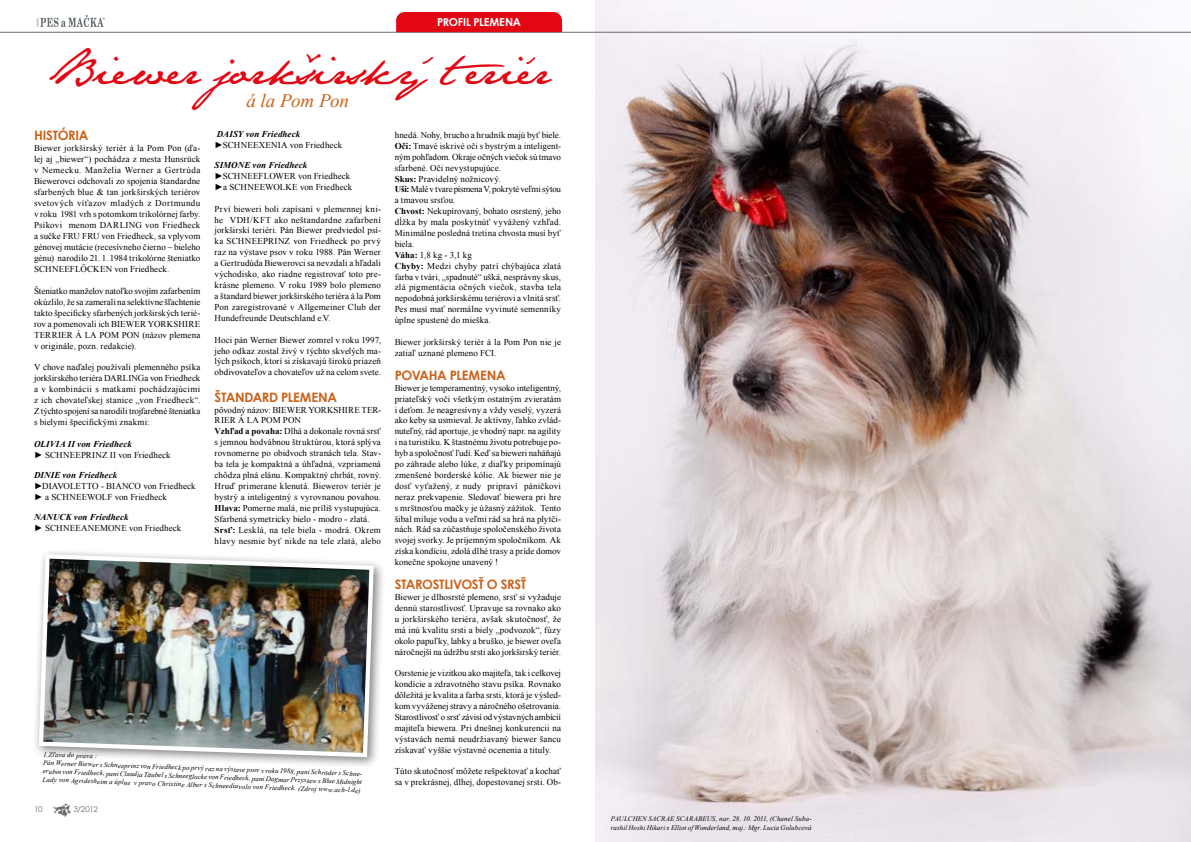
<style>
.page{position:relative;width:1191px;height:842px;background:#fff}
.page>*{position:absolute;margin:0;border:0;box-sizing:border-box;transform-origin:0 0}
.text_body{font:41px "Jane Austen";letter-spacing:.005em;color:#e30613}
.text_body-2{font:italic 19px "Times New Roman";letter-spacing:-.01em;color:#cb621a}
.text_body-3{font:700 13px "Century Gothic";letter-spacing:-.03em;color:#cb621a}
.text_body-4{font:700 11px "Century Gothic";letter-spacing:-.015em;color:#fff}
.text_body-5{font:9px/10.9px "Times New Roman";letter-spacing:.005em;color:#000;text-align:justify}
.text_body-6{font:italic 700 9px "Times New Roman";letter-spacing:.01em;color:#000}
.text_body-7{font:9px/10.9px "Times New Roman";letter-spacing:-.015em;color:#000}
.t1{font:8px "Century Gothic";letter-spacing:-.05em;color:#676c6e}
.text_body-8{font:italic 7px/8.4px "Times New Roman";letter-spacing:.01em;color:#000;text-align:justify}
.s1{font-weight:700}
</style>
<div class="page">
<svg style="left:36px;top:15px;width:69px;height:12px"></svg>
<svg style="left:52px;top:804px;width:19px;height:13px"></svg>
<img style="left:595px;top:0;width:596px;height:842px">
<hr style="left:0;top:32px;width:1191px;height:1px;background:#676c6e">
<div style="left:396px;top:12px;width:166px;height:20px;background:#e30613"></div>
<div style="left:33px;top:548px;width:353px;height:221px;background:#000;opacity:.5"></div>
<img style="left:37px;top:552px;width:339px;height:207px">
<p class="text_body-4" style="left:437px;top:14px;width:85px">PROFIL PLEMENA</p>
<p class="text_body" style="left:45px;top:46px;width:506px">Biewer jorkširský teriér</p>
<p class="text_body-2" style="left:246px;top:88px;width:104px">á la Pom Pon</p>
<p class="text_body-3" style="left:34px;top:126px;width:56px">HISTÓRIA</p>
<p class="text_body-5" style="left:34px;top:143px;width:168px">Biewer jorkširský teriér á la Pom Pon (ďa&shy;lej aj „biewer“) pochádza z mesta Hunsrück v Nemecku. Manželia Werner a Gertrúda Biewerovci odchovali zo spojenia štandardne sfarbených blue &amp; tan jorkširských teriérov svetových víťazov mladých z Dortmundu v roku 1981 vrh s potomkom trikolórnej farby.<br>Psíkovi menom DARLING von Friedheck a sučke FRU FRU von Friedheck, sa vplyvom génovej mutácie (recesívneho čierno – bieleho génu) narodilo 21. 1. 1984 trikolórne šteniatko SCHNEEFLŐCKEN von Friedheck.</p>
<p class="text_body-5" style="left:34px;top:285px;width:168px">Šteniatko manželov natoľko svojím zafarbením okúzlilo, že sa zamerali na selektívne šľachtenie takto špecificky sfarbených jorkširských terié&shy;rov a pomenovali ich BIEWER YORKSHIRE TERRIER Á LA POM PON (názov plemena v originále, pozn. redakcie).</p>
<p class="text_body-5" style="left:34px;top:362px;width:168px">V chove naďalej používali plemenného psíka jorkširského teriéra DARLINGa von Friedheck a v kombinácii s matkami pochádzajúcimi z ich chovateľskej stanice „von Friedheck“.<br>Z týchto spojení sa narodili trojfarebné šteniatka s bielymi špecifickými znakmi:</p>
<p class="text_body-6" style="left:34px;top:438px;width:99px">OLIVIA II von Friedheck</p>
<p class="text_body-5" style="left:34px;top:449px;width:138px">► SCHNEEPRINZ II von Friedheck</p>
<p class="text_body-6" style="left:34px;top:469px;width:85px">DINIE von Friedheck</p>
<p class="text_body-5" style="left:34px;top:480px;width:163px">►DIAVOLETTO - BIANCO von Friedheck</p>
<p class="text_body-5" style="left:34px;top:491px;width:134px">► a SCHNEEWOLF von Friedheck</p>
<p class="text_body-6" style="left:34px;top:511px;width:96px">NANUCK von Friedheck</p>
<p class="text_body-5" style="left:34px;top:522px;width:149px">► SCHNEEANEMONE von Friedheck</p>
<p class="text_body-6" style="left:217px;top:128px;width:85px">DAISY von Friedheck</p>
<p class="text_body-5" style="left:215px;top:139px;width:129px">►SCHNEEXENIA von Friedheck</p>
<p class="text_body-6" style="left:215px;top:159px;width:94px">SIMONE von Friedheck</p>
<p class="text_body-5" style="left:215px;top:170px;width:137px">►SCHNEEFLOWER von Friedheck</p>
<p class="text_body-5" style="left:215px;top:181px;width:139px">►a SCHNEEWOLKE von Friedheck</p>
<p class="text_body-5" style="left:215px;top:203px;width:168px">Prví bieweri boli zapísaní v plemennej kni&shy;he VDH/KFT ako neštandardne zafarbení jorkširskí teriéri. Pán Biewer predviedol psí&shy;ka SCHNEEPRINZ von Friedheck po prvý raz na výstave psov v roku 1988. Pán Werner a Gertrudúda Biewerovci sa nevzdali a hľadali východisko, ako riadne registrovať toto pre&shy;krásne plemeno. V roku 1989 bolo plemeno a štandard biewer jorkširského teriéra á la Pom Pon zaregistrované v Allgemeiner Club der Hundefreunde Deutschland e.V.</p>
<p class="text_body-5" style="left:215px;top:334px;width:168px">Hoci pán Werner Biewer zomrel v roku 1997, jeho odkaz zostal živý v týchto skvelých ma&shy;lých psíkoch, ktorí si získavajú širokú priazeň obdivovateľov a chovateľov už na celom svete.</p>
<p class="text_body-3" style="left:215px;top:387px;width:124px">ŠTANDARD PLEMENA</p>
<p class="text_body-5" style="left:215px;top:404px;width:168px">pôvodný názov: BIEWER YORKSHIRE TER-<br>RIER Á LA POM PON</p>
<p class="text_body-5" style="left:215px;top:426px;width:168px"><span class="s1">Vzhľad a povaha:</span> Dlhá a dokonale rovná srsť s jemnou hodvábnou štruktúrou, ktorá splýva rovnomerne po obidvoch stranách tela. Stav&shy;ba tela je kompaktná a úhľadná, vzpriamená chôdza plná elánu. Kompaktný chrbát, rovný.<br>Hruď primerane klenutá. Biewerov teriér je bystrý a inteligentný s vyrovnanou povahou.<br><span class="s1">Hlava:</span> Pomerne malá, nie príliš vystupujúca.<br>Sfarbená symetricky bielo - modro - zlatá.</p>
<p class="text_body-5" style="left:215px;top:524px;width:168px"><span class="s1">Srsť:</span> Lesklá, na tele biela - modrá. Okrem hlavy nesmie byť nikde na tele zlatá, alebo</p>
<p class="text_body-8" style="left:44px;top:750px;width:55px;rotate:2deg">1.Zľava do prava :</p>
<p class="text_body-8" style="left:43px;top:758px;width:321px;rotate:2deg">Pán Werner Biewer s Schneeprinz von Friedheck po prvý raz na výstave psov v roku 1988, pani Schröder s Schne&shy;erubin von Friedheck, pani Claudia Täubel s Schneeglocke von Friedheck, pani Dagmar Przystaw s Blue Midnight Lady von Agridesheim a úplne v pravo Christine Alber s Schneediavolo von Friedheck. (Zdroj www.ach-l.de)</p>
<p class="t1" style="left:34px;top:803px;width:10px">10</p>
<p class="t1" style="left:73px;top:803px;width:26px">3/2012</p>
<p class="text_body-5" style="left:395px;top:129px;width:168px">hnedá. Nohy, brucho a hrudník majú byť biele.</p>
<p class="text_body-5" style="left:395px;top:140px;width:168px"><span class="s1">Oči:</span> Tmavé iskrivé oči s bystrým a inteligent&shy;ným pohľadom. Okraje očných viečok sú tmavo sfarbené. Oči nevystupujúce.</p>
<p class="text_body-5" style="left:395px;top:173px;width:107px"><span class="s1">Skus:</span> Pravidelný nožnicový.</p>
<p class="text_body-7" style="left:395px;top:184px;width:168px"><span class="s1">Uši:</span> Malé v tvare písmena V, pokryté veľmi sýtou a tmavou srsťou.</p>
<p class="text_body-5" style="left:395px;top:206px;width:168px"><span class="s1">Chvost:</span> Nekupírovaný, bohato osrstený, jeho dĺžka by mala poskytnúť vyvážený vzhľad.<br>Minimálne posledná tretina chvosta musí byť biela.</p>
<p class="text_body-5" style="left:395px;top:249px;width:79px"><span class="s1">Váha:</span> 1,8 kg - 3,1 kg</p>
<p class="text_body-5" style="left:395px;top:260px;width:168px"><span class="s1">Chyby:</span> Medzi chyby patrí chýbajúca zlatá farba v tvári, „spadnuté“ ušká, nesprávny skus, zlá pigmentácia očných viečok, stavba tela nepodobná jorkširskému teriérovi a vlnitá srsť.<br>Pes musí mať normálne vyvinuté semenníky úplne spustené do mieška.</p>
<p class="text_body-5" style="left:395px;top:336px;width:168px">Biewer jorkširský teriér á la Pom Pon nie je zatiaľ uznané plemeno FCI.</p>
<p class="text_body-3" style="left:395px;top:365px;width:112px">POVAHA PLEMENA</p>
<p class="text_body-5" style="left:395px;top:382px;width:168px">Biewer je temperamentný, vysoko inteligentný, priateľský voči všetkým ostatným zvieratám i deťom. Je neagresívny a vždy veselý, vyzerá ako keby sa usmieval. Je aktívny, ľahko zvlád&shy;nuteľný, rád aportuje, je vhodný napr. na agility i na turistiku. K štastnému životu potrebuje po&shy;hyb a spoločnosť ľudí. Keď sa bieweri naháňajú po záhrade alebo lúke, z diaľky pripomínajú zmenšené borderské kólie. Ak biewer nie je dosť vyťažený, z nudy pripraví páničkovi neraz prekvapenie. Sledovať biewera pri hre s mrštnosťou mačky je úžasný zážitok. Tento šibal miluje vodu a veľmi rád sa hrá na plytči&shy;nách. Rád sa zúčastňuje spoločenského života svojej svorky. Je príjemným spoločníkom. Ak získa kondíciu, zdolá dlhé trasy a príde domov konečne spokojne unavený !</p>
<p class="text_body-3" style="left:395px;top:574px;width:133px">STAROSTLIVOSŤ O SRSŤ</p>
<p class="text_body-5" style="left:395px;top:591px;width:168px">Biewer je dlhosrsté plemeno, srsť si vyžaduje dennú starostlivosť. Upravuje sa rovnako ako u jorkširského teriéra, avšak skutočnosť, že má inú kvalitu srsti a biely „podvozok“, fúzy okolo papuľky, labky a bruško, je biewer oveľa náročnejší na údržbu srsti ako jorkširský teriér.</p>
<p class="text_body-5" style="left:395px;top:668px;width:168px">Osrstenie je vizitkou ako majiteľa, tak i celkovej kondície a zdravotného stavu psíka. Rovnako dôležitá je kvalita a farba srsti, ktorá je výsled&shy;kom vyváženej stravy a náročného ošetrovania.<br>Starostlivosť o srsť závisí od výstavných ambícií majiteľa biewera. Pri dnešnej konkurencii na výstavách nemá neudržiavaný biewer šancu získavať vyššie výstavné ocenenia a tituly.</p>
<p class="text_body-5" style="left:395px;top:766px;width:168px">Túto skutočnosť môžete rešpektovať a kochať sa v prekrásnej, dlhej, dopestovanej srsti. Ob-</p>
<p class="text_body-8" style="left:611px;top:814px;width:202px">PAULCHEN SACRAE SCARABEUS, nar. 28. 10. 2011, (Chanel Suba&shy;rashil Hoshi Hikari x Elliot of Wonderland, maj.: Mgr. Lucia Golubcová</p>
</div>
